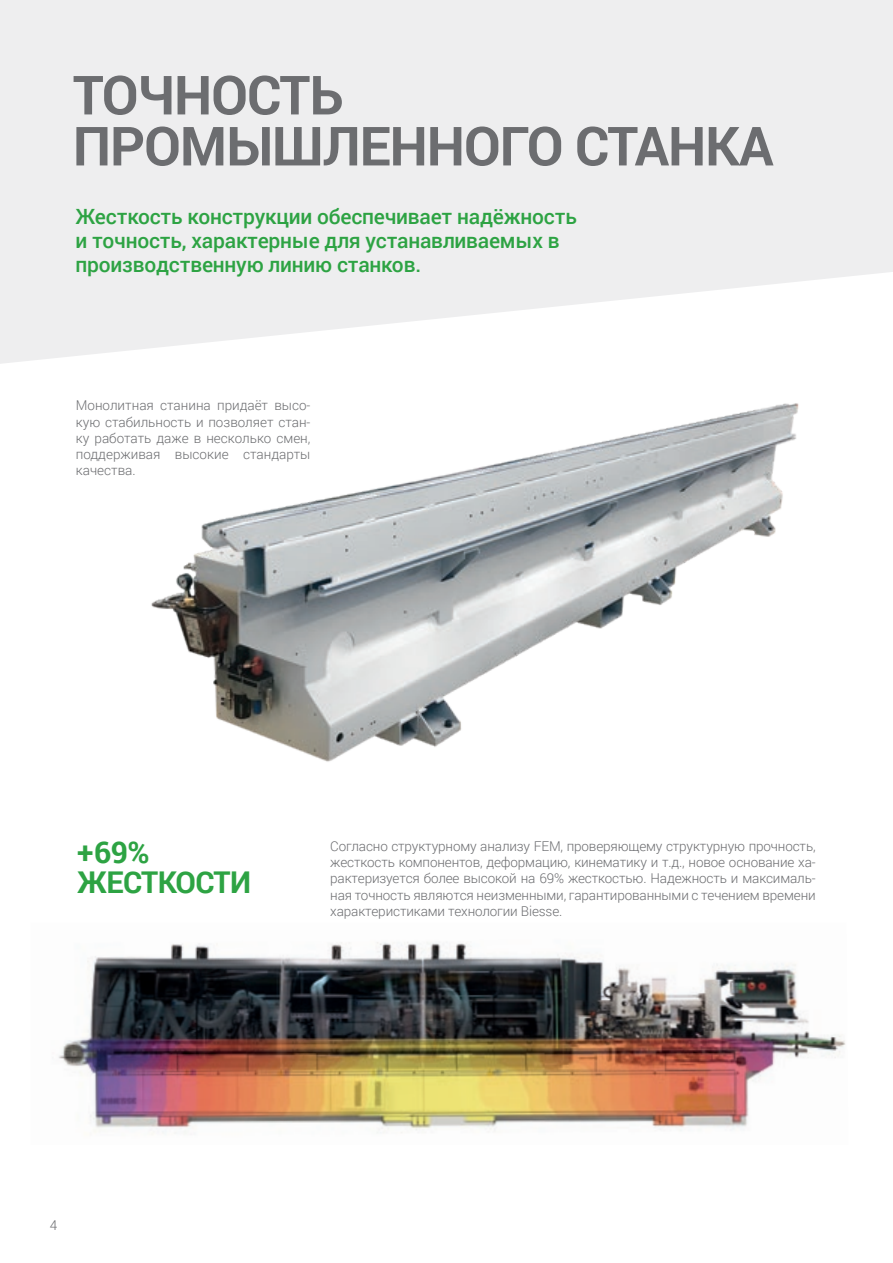
<style>
.page{position:relative;width:893px;height:1263px;background:#fff}
.page>*{position:absolute;margin:0;border:0;box-sizing:border-box;transform-origin:0 0}
._1_TITOLO_GRIGIO{font:700 54px/51px "Roboto";letter-spacing:-.02em;color:#6c6d70}
.t1{font:700 30px/30px "Roboto";letter-spacing:-.02em;color:#2da343}
.t2{font:500 21px/24px "Roboto";letter-spacing:-.01em;color:#2da343}
.t3{font:300 13.5px/16.2px "Roboto";letter-spacing:-.01em;color:#6c6d70;text-align:justify}
</style>
<div class="page">
<svg style="left:0;top:0;width:893px;height:364px;background:#f0f0f1"></svg>
<img style="left:151px;top:403px;width:648px;height:359px">
<img style="left:58px;top:942px;width:788px;height:193px">
<p class="_1_TITOLO_GRIGIO" style="left:73px;top:68px;width:702px">ТОЧНОСТЬ<br>ПРОМЫШЛЕННОГО СТАНКА</p>
<p class="t2" style="left:76px;top:203px;width:503px">Жесткость конструкции обеспечивает надёжность и точность, характерные для устанавливаемых в производственную линию станков.</p>
<p class="t3" style="left:76px;top:397px;width:236px">Монолитная станина придаёт высо&shy;кую стабильность и позволяет стан&shy;ку работать даже в несколько смен, поддерживая высокие стандарты качества.</p>
<h2 class="t1" style="left:77px;top:836px;width:175px">+69%<br>ЖЕСТКОСТИ</h2>
<p class="t3" style="left:330px;top:838px;width:487px">Согласно структурному анализу FEM, проверяющему структурную прочность, жесткость компонентов, деформацию, кинематику и т.д., новое основание ха&shy;рактеризуется более высокой на 69% жесткостью. Надежность и максималь&shy;ная точность являются неизменными, гарантированными с течением времени характеристиками технологии Biesse.</p>
<p class="t3" style="left:50px;top:1216px;width:9px">4</p>
</div>
